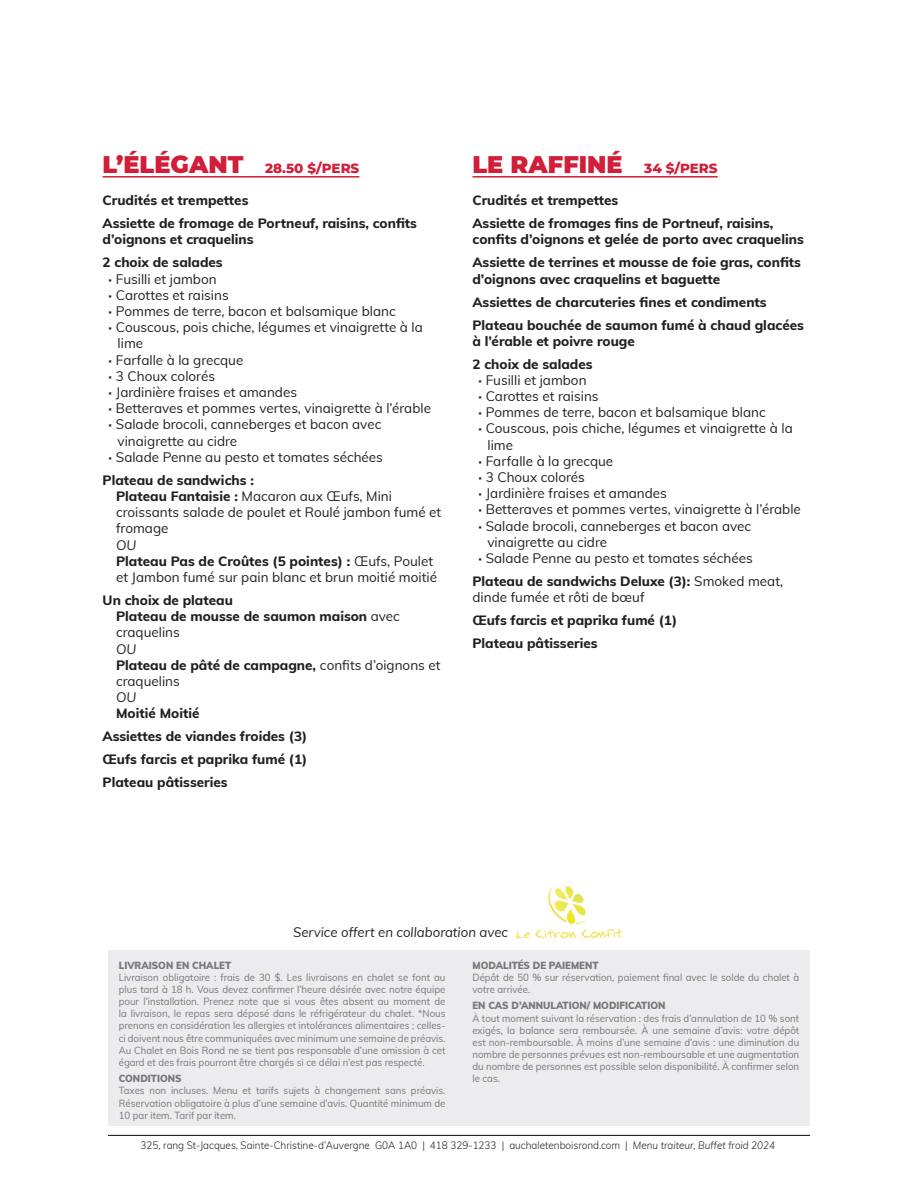
<style>
.page{position:relative;width:918px;height:1188px;background:#fff}
.page>*{position:absolute;margin:0;border:0;box-sizing:border-box;transform-origin:0 0}
.t1{font:900 24px "Montserrat";color:#d21e38}
.t2{font:13.5px/16.2px "Muli";color:#231f20}
.t3{font:800 13.5px/23px "Muli";color:#231f20}
.t4{font:italic 13.5px "Muli";color:#231f20}
.t5{font:800 13.5px "Montserrat";color:#d21e38}
.t6{font:300 10.5px "Muli";color:#231f20;scale:.95 1}
.t7{font:10.2px/12.1px "Muli";color:#76787b;text-align:justify;scale:.95 1}
.t8{font:900 10.2px "Muli";color:#76787b;scale:.95 1}
.s1{font-weight:900;font-size:24px}
.s2{font-weight:800}
.s3{font-style:italic}
.s4{font-weight:400}
.s5{font-weight:800;font-size:13.5px}
</style>
<div class="page">
<hr style="left:108px;top:1135px;width:702px;height:1px;background:#040503">
<div style="left:108px;top:950px;width:702px;height:176px;background:#ececee"></div>
<hr style="left:103px;top:176px;width:256px;height:2px;background:#d21e38">
<hr style="left:472px;top:176px;width:246px;height:2px;background:#d21e38">
<img style="left:516px;top:885px;width:107px;height:54px">
<h2 class="t5" style="left:103px;top:158px;width:258px"><span class="s1">L’ÉLÉGANT</span> 28.50 $/PERS</h2>
<h2 class="t3" style="left:103px;top:188px;width:316px">Crudités et trempettes<br>Assiette de fromage de Portneuf, raisins, confits</h2>
<h2 class="t3" style="left:103px;top:228px;width:153px">d’oignons et craquelins<br>2 choix de salades</h2>
<h2 class="t2" style="left:109px;top:270px;width:110px"><span class="s2">·</span> Fusilli et jambon</h2>
<h2 class="t2" style="left:109px;top:286px;width:122px"><span class="s2">·</span> Carottes et raisins</h2>
<h2 class="t2" style="left:109px;top:302px;width:289px"><span class="s2">·</span> Pommes de terre, bacon et balsamique blanc</h2>
<h2 class="t2" style="left:109px;top:319px;width:316px"><span class="s2">·</span> Couscous, pois chiche, légumes et vinaigrette à la</h2>
<h2 class="t2" style="left:118px;top:335px;width:27px">lime</h2>
<h2 class="t2" style="left:109px;top:351px;width:136px"><span class="s2">·</span> Farfalle à la grecque</h2>
<h2 class="t2" style="left:109px;top:367px;width:108px"><span class="s2">·</span> 3 Choux colorés</h2>
<h2 class="t2" style="left:109px;top:383px;width:190px"><span class="s2">·</span> Jardinière fraises et amandes</h2>
<h2 class="t2" style="left:109px;top:400px;width:324px"><span class="s2">·</span> Betteraves et pommes vertes, vinaigrette à l’érable</h2>
<h2 class="t2" style="left:109px;top:416px;width:274px"><span class="s2">·</span> Salade brocoli, canneberges et bacon avec</h2>
<h2 class="t2" style="left:118px;top:432px;width:121px">vinaigrette au cidre</h2>
<h2 class="t2" style="left:109px;top:448px;width:276px"><span class="s2">·</span> Salade Penne au pesto et tomates séchées</h2>
<h2 class="t2" style="left:116px;top:471px;width:327px;text-indent:-14px"><span class="s2">Plateau de sandwichs :<br>Plateau Fantaisie :</span> Macaron aux Œufs, Mini croissants salade de poulet et Roulé jambon fumé et fromage</h2>
<h2 class="t2" style="left:116px;top:536px;width:322px"><span class="s3">OU<br></span><span class="s2">Plateau Pas de Croûtes (5 pointes) :</span> Œufs, Poulet et Jambon fumé sur pain blanc et brun moitié moitié</h2>
<h2 class="t3" style="left:116px;top:591px;width:285px;line-height:16.2px;text-indent:-14px">Un choix de plateau<br>Plateau de mousse de saumon maison <span class="s4">avec craquelins</span></h2>
<h2 class="t2" style="left:116px;top:640px;width:326px"><span class="s3">OU<br></span><span class="s2">Plateau de pâté de campagne,</span> confits d’oignons et craquelins</h2>
<h2 class="t4" style="left:116px;top:687px;width:22px">OU</h2>
<h2 class="t3" style="left:103px;top:701px;width:206px;text-indent:14px">Moitié Moitié<br>Assiettes de viandes froides (3)<br>Œufs farcis et paprika fumé (1)<br>Plateau pâtisseries</h2>
<h1 class="t1" style="left:472px;top:146px;width:247px">LE RAFFINÉ <span class="s5">34 $/PERS</span></h1>
<h2 class="t3" style="left:472px;top:188px;width:302px">Crudités et trempettes<br>Assiette de fromages fins de Portneuf, raisins,</h2>
<h2 class="t3" style="left:472px;top:228px;width:333px">confits d’oignons et gelée de porto avec craquelins<br>Assiette de terrines et mousse de foie gras, confits</h2>
<h2 class="t3" style="left:472px;top:267px;width:333px">d’oignons avec craquelins et baguette<br>Assiettes de charcuteries fines et condiments<br>Plateau bouchée de saumon fumé à chaud glacées</h2>
<h2 class="t3" style="left:472px;top:329px;width:164px">à l’érable et poivre rouge<br>2 choix de salades</h2>
<h2 class="t2" style="left:478px;top:371px;width:110px"><span class="s2">·</span> Fusilli et jambon</h2>
<h2 class="t2" style="left:478px;top:387px;width:122px"><span class="s2">·</span> Carottes et raisins</h2>
<h2 class="t2" style="left:478px;top:404px;width:289px"><span class="s2">·</span> Pommes de terre, bacon et balsamique blanc</h2>
<h2 class="t2" style="left:478px;top:420px;width:316px"><span class="s2">·</span> Couscous, pois chiche, légumes et vinaigrette à la</h2>
<h2 class="t2" style="left:487px;top:436px;width:27px">lime</h2>
<h2 class="t2" style="left:478px;top:452px;width:136px"><span class="s2">·</span> Farfalle à la grecque</h2>
<h2 class="t2" style="left:478px;top:468px;width:108px"><span class="s2">·</span> 3 Choux colorés</h2>
<h2 class="t2" style="left:478px;top:485px;width:190px"><span class="s2">·</span> Jardinière fraises et amandes</h2>
<h2 class="t2" style="left:478px;top:501px;width:324px"><span class="s2">·</span> Betteraves et pommes vertes, vinaigrette à l’érable</h2>
<h2 class="t2" style="left:478px;top:517px;width:274px"><span class="s2">·</span> Salade brocoli, canneberges et bacon avec</h2>
<h2 class="t2" style="left:487px;top:533px;width:121px">vinaigrette au cidre</h2>
<h2 class="t2" style="left:478px;top:549px;width:276px"><span class="s2">·</span> Salade Penne au pesto et tomates séchées</h2>
<h2 class="t2" style="left:472px;top:572px;width:312px"><span class="s2">Plateau de sandwichs Deluxe (3):</span> Smoked meat, dinde fumée et rôti de bœuf</h2>
<h2 class="t3" style="left:472px;top:608px;width:206px">Œufs farcis et paprika fumé (1)<br>Plateau pâtisseries</h2>
<h2 class="t4" style="left:293px;top:922px;width:217px">Service offert en collaboration avec</h2>
<p class="t8" style="left:119px;top:957px;width:120px">LIVRAISON EN CHALET</p>
<p class="t7" style="left:119px;top:971px;width:345px">Livraison obligatoire : frais de 30 $. Les livraisons en chalet se font au plus tard à 18 h. Vous devez confirmer l’heure désirée avec notre équipe pour l’installation. Prenez note que si vous êtes absent au moment de la livraison, le repas sera déposé dans le réfrigérateur du chalet. *Nous prenons en considération les allergies et intolérances alimentaires ; celles&shy;ci doivent nous être communiquées avec minimum une semaine de préavis.<br>Au Chalet en Bois Rond ne se tient pas responsable d’une omission à cet égard et des frais pourront être chargés si ce délai n’est pas respecté.</p>
<p class="t8" style="left:119px;top:1071px;width:68px">CONDITIONS</p>
<p class="t7" style="left:119px;top:1084px;width:345px">Taxes non incluses. Menu et tarifs sujets à changement sans préavis.<br>Réservation obligatoire à plus d’une semaine d’avis. Quantité minimum de 10 par item. Tarif par item.</p>
<p class="t8" style="left:473px;top:957px;width:134px">MODALITÉS DE PAIEMENT</p>
<p class="t7" style="left:473px;top:971px;width:345px">Dépôt de 50 % sur réservation, paiement final avec le solde du chalet à votre arrivée.</p>
<p class="t8" style="left:473px;top:998px;width:205px">EN CAS D’ANNULATION/ MODIFICATION</p>
<p class="t7" style="left:473px;top:1011px;width:345px">À tout moment suivant la réservation : des frais d’annulation de 10 % sont exigés, la balance sera remboursée. À une semaine d’avis: votre dépôt est non-remboursable. À moins d’une semaine d’avis : une diminution du nombre de personnes prévues est non-remboursable et une augmentation du nombre de personnes est possible selon disponibilité. À confirmer selon le cas.</p>
<p class="t6" style="left:141px;top:1138px;width:670px">325, rang St-Jacques, Sainte-Christine-d’Auvergne G0A 1A0 | 418 329-1233 | auchaletenboisrond.com | <span class="s3">Menu traiteur, Buffet froid 2024</span></p>
</div>
